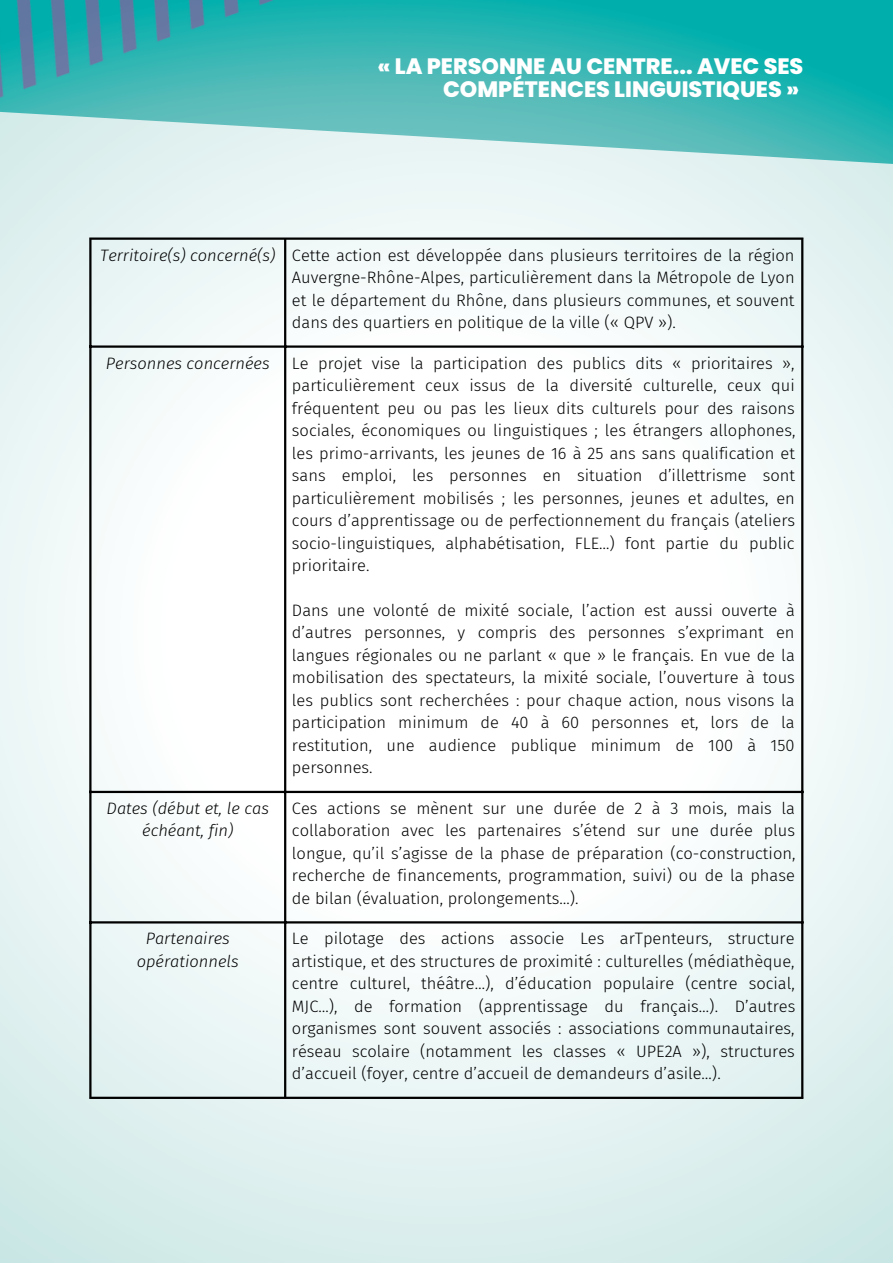
<style>
.page{position:relative;width:893px;height:1264px;background:#fff}
.page>*{position:absolute;margin:0;border:0;box-sizing:border-box;transform-origin:0 0}
.t1{font:800 22.2px/23.5px "Poppins";color:#fff;text-align:right}
.t2{font:300 16.5px/22.5px "Fira Sans";color:#000;text-align:justify}
.t3{font:italic 300 16.5px/22.5px "Fira Sans";color:#000;text-align:center}
.s1{font-style:italic}
</style>
<div class="page">
<img style="left:0;top:184px;width:892px;height:1078px">
<img style="left:0;top:0;width:892px;height:184px">
<hr style="left:89px;top:240px;width:2px;height:856px;background:#000">
<hr style="left:284px;top:240px;width:2px;height:856px;background:#000">
<hr style="left:801px;top:240px;width:2px;height:856px;background:#000">
<hr style="left:89px;top:237px;width:714px;height:3px;background:#000">
<hr style="left:89px;top:345px;width:714px;height:3px;background:#000">
<hr style="left:89px;top:790px;width:714px;height:3px;background:#000">
<hr style="left:89px;top:921px;width:714px;height:2px;background:#000">
<hr style="left:89px;top:1096px;width:714px;height:2px;background:#000">
<h1 class="t1" style="left:377px;top:54px;width:427px">« LA PERSONNE AU CENTRE... AVEC SES<br>COMPÉTENCES LINGUISTIQUES »</h1>
<p class="t2" style="left:292px;top:244px;width:504px;text-indent:-192px"><span class="s1">Territoire(s) concerné(s)</span> Cette action est développée dans plusieurs territoires de la région Auvergne-Rhône-Alpes, particulièrement dans la Métropole de Lyon et le département du Rhône, dans plusieurs communes, et souvent dans des quartiers en politique de la ville (« QPV »).</p>
<p class="t3" style="left:106px;top:352px;width:165px">Personnes concernées</p>
<p class="t2" style="left:292px;top:352px;width:505px">Le projet vise la participation des publics dits « prioritaires », particulièrement ceux issus de la diversité culturelle, ceux qui fréquentent peu ou pas les lieux dits culturels pour des raisons sociales, économiques ou linguistiques ; les étrangers allophones, les primo-arrivants, les jeunes de 16 à 25 ans sans qualification et sans emploi, les personnes en situation d’illettrisme sont particulièrement mobilisés ; les personnes, jeunes et adultes, en cours d’apprentissage ou de perfectionnement du français (ateliers socio-linguistiques, alphabétisation, FLE…) font partie du public prioritaire.</p>
<p class="t2" style="left:292px;top:599px;width:504px">Dans une volonté de mixité sociale, l’action est aussi ouverte à d’autres personnes, y compris des personnes s’exprimant en langues régionales ou ne parlant « que » le français. En vue de la mobilisation des spectateurs, la mixité sociale, l’ouverture à tous les publics sont recherchées : pour chaque action, nous visons la participation minimum de 40 à 60 personnes et, lors de la restitution, une audience publique minimum de 100 à 150 personnes.</p>
<p class="t3" style="left:107px;top:797px;width:164px">Dates (début et, le cas échéant, fin)</p>
<p class="t2" style="left:292px;top:797px;width:505px">Ces actions se mènent sur une durée de 2 à 3 mois, mais la collaboration avec les partenaires s’étend sur une durée plus longue, qu’il s’agisse de la phase de préparation (co-construction, recherche de financements, programmation, suivi) ou de la phase de bilan (évaluation, prolongements…).</p>
<p class="t3" style="left:137px;top:927px;width:103px">Partenaires opérationnels</p>
<p class="t2" style="left:292px;top:927px;width:505px">Le pilotage des actions associe Les arTpenteurs, structure artistique, et des structures de proximité : culturelles (médiathèque, centre culturel, théâtre…), d’éducation populaire (centre social, MJC…), de formation (apprentissage du français…). D’autres organismes sont souvent associés : associations communautaires, réseau scolaire (notamment les classes « UPE2A »), structures d’accueil (foyer, centre d’accueil de demandeurs d’asile…).</p>
</div>
